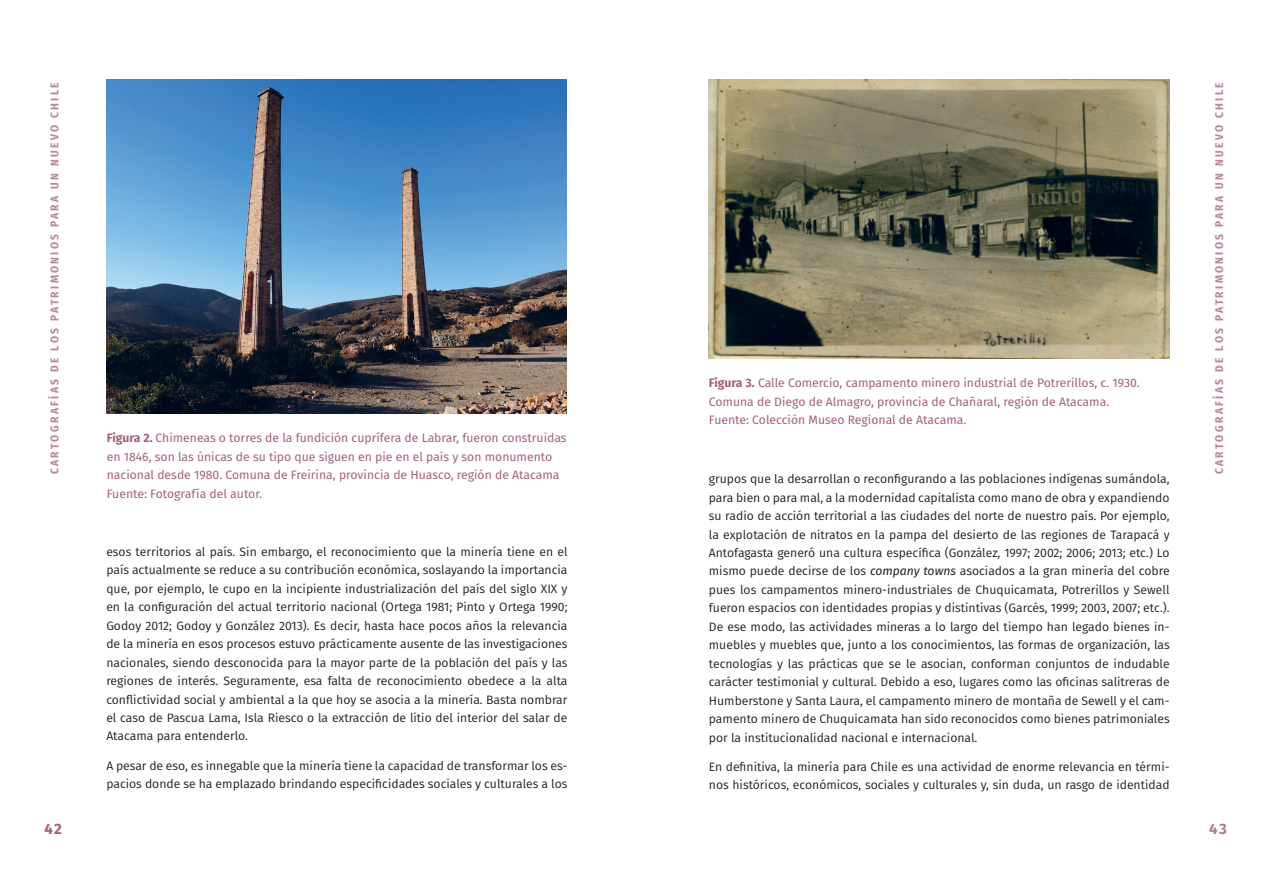
<style>
.page{position:relative;width:1276px;height:869px;background:#fff}
.page>*{position:absolute;margin:0;border:0;box-sizing:border-box;transform-origin:0 0}
.t1{font:700 15px "Fira Sans";color:#a2617e}
.t2{font:700 15px "Fira Sans";color:#b07a91}
.t3{font:12.25px/18.5px "Fira Sans";color:#231f20;text-align:justify}
.t4{font:12.25px/18.5px "Fira Sans";color:#a2617e}
.t5{font:700 11.25px "Fira Sans Condensed";letter-spacing:.21em;color:#b8889c}
.s1{font-weight:700}
.s2{font-style:italic}
</style>
<div class="page">
<img style="left:107px;top:80px;width:459px;height:333px">
<img style="left:709px;top:80px;width:460px;height:278px">
<p class="t5" style="left:45px;top:474px;width:393px;rotate:-90deg">CARTOGRAFÍAS DE LOS PATRIMONIOS PARA UN NUEVO CHILE</p>
<p class="t5" style="left:1210px;top:474px;width:393px;rotate:-90deg">CARTOGRAFÍAS DE LOS PATRIMONIOS PARA UN NUEVO CHILE</p>
<p class="t4" style="left:709px;top:373px;width:432px"><span class="s1">Figura 3.</span> Calle Comercio, campamento minero industrial de Potrerillos, c. 1930.<br>Comuna de Diego de Almagro, provincia de Chañaral, región de Atacama.<br>Fuente: Colección Museo Regional de Atacama.</p>
<p class="t4" style="left:107px;top:428px;width:461px"><span class="s1">Figura 2.</span> Chimeneas o torres de la fundición cuprífera de Labrar, fueron construidas en 1846, son las únicas de su tipo que siguen en pie en el país y son monumento nacional desde 1980. Comuna de Freirina, provincia de Huasco, región de Atacama Fuente: Fotografía del autor.</p>
<p class="t3" style="left:709px;top:469px;width:462px">grupos que la desarrollan o reconfigurando a las poblaciones indígenas sumándola, para bien o para mal, a la modernidad capitalista como mano de obra y expandiendo su radio de acción territorial a las ciudades del norte de nuestro país. Por ejemplo, la explotación de nitratos en la pampa del desierto de las regiones de Tarapacá y Antofagasta generó una cultura específica (González, 1997; 2002; 2006; 2013; etc.) Lo mismo puede decirse de los <span class="s2">company towns</span> asociados a la gran minería del cobre pues los campamentos minero-industriales de Chuquicamata, Potrerillos y Sewell fueron espacios con identidades propias y distintivas (Garcés, 1999; 2003, 2007; etc.).<br>De ese modo, las actividades mineras a lo largo del tiempo han legado bienes in&shy;muebles y muebles que, junto a los conocimientos, las formas de organización, las tecnologías y las prácticas que se le asocian, conforman conjuntos de indudable carácter testimonial y cultural. Debido a eso, lugares como las oficinas salitreras de Humberstone y Santa Laura, el campamento minero de montaña de Sewell y el cam&shy;pamento minero de Chuquicamata han sido reconocidos como bienes patrimoniales por la institucionalidad nacional e internacional.</p>
<p class="t3" style="left:709px;top:756px;width:462px">En definitiva, la minería para Chile es una actividad de enorme relevancia en térmi&shy;nos históricos, económicos, sociales y culturales y, sin duda, un rasgo de identidad</p>
<p class="t3" style="left:106px;top:541px;width:463px">esos territorios al país. Sin embargo, el reconocimiento que la minería tiene en el país actualmente se reduce a su contribución económica, soslayando la importancia que, por ejemplo, le cupo en la incipiente industrialización del país del siglo XIX y en la configuración del actual territorio nacional (Ortega 1981; Pinto y Ortega 1990; Godoy 2012; Godoy y González 2013). Es decir, hasta hace pocos años la relevancia de la minería en esos procesos estuvo prácticamente ausente de las investigaciones nacionales, siendo desconocida para la mayor parte de la población del país y las regiones de interés. Seguramente, esa falta de reconocimiento obedece a la alta conflictividad social y ambiental a la que hoy se asocia a la minería. Basta nombrar el caso de Pascua Lama, Isla Riesco o la extracción de litio del interior del salar de Atacama para entenderlo.</p>
<p class="t3" style="left:106px;top:755px;width:463px">A pesar de eso, es innegable que la minería tiene la capacidad de transformar los es&shy;pacios donde se ha emplazado brindando especificidades sociales y culturales a los</p>
<p class="t1" style="left:44px;top:816px;width:19px">42</p>
<p class="t2" style="left:1209px;top:816px;width:19px">43</p>
</div>
